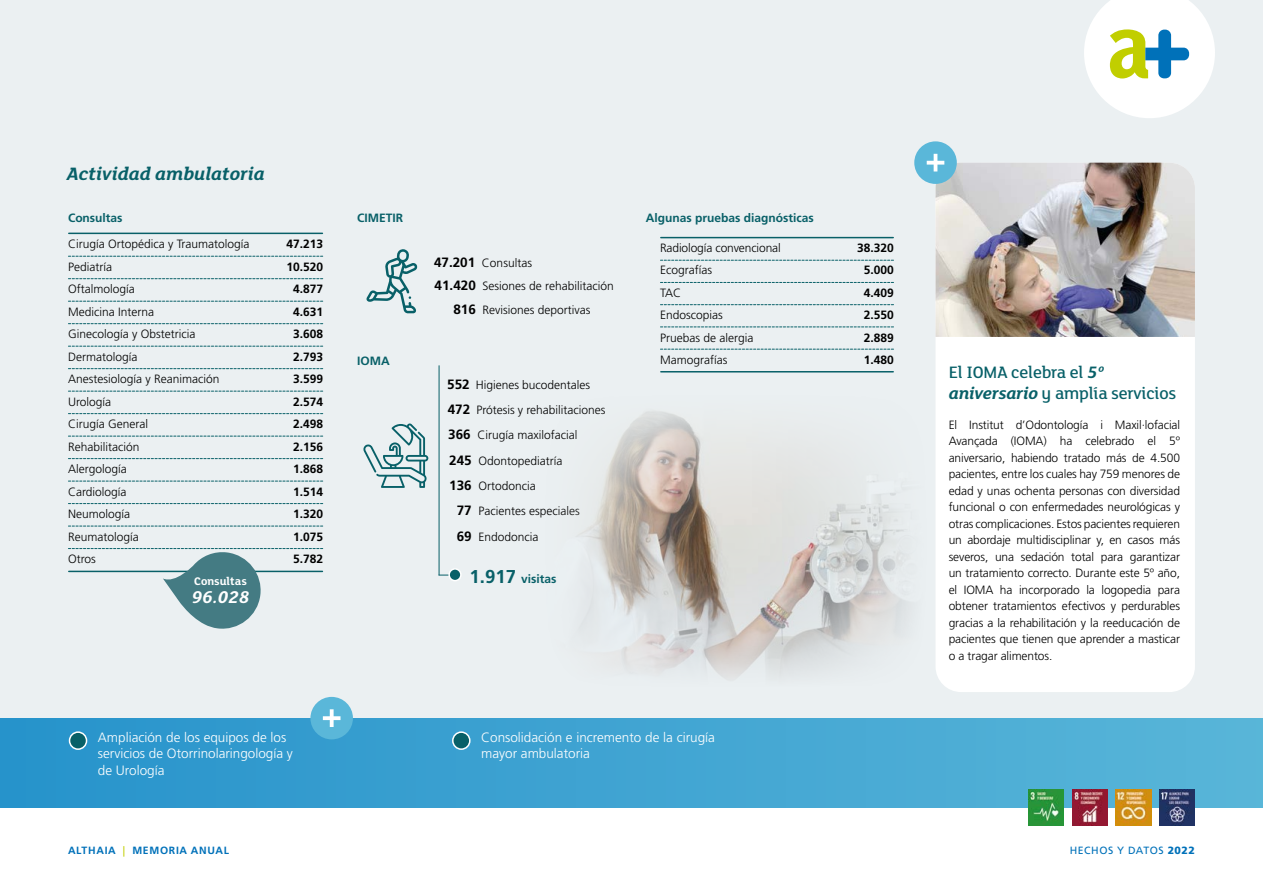
<style>
.page{position:relative;width:1263px;height:893px;background:#fff}
.page>*{position:absolute;margin:0;border:0;box-sizing:border-box;transform-origin:0 0}
.t1{font:italic 700 19.5px "FS Lola";color:#086068}
.t2{font:italic 700 18.6px "FS Lola";color:#fff}
.t3{font:500 18px/21px "FS Lola";letter-spacing:-.01em;color:#086068}
.t4{font:300 13.5px/16.5px "Frutiger LT Std";color:#fff}
.t5{font:300 12px/16.5px "Frutiger LT Std";color:#000;text-align:justify}
.t6{font:700 12px "Frutiger LT Std";color:#000}
.t7{font:700 12px "Frutiger LT Std";color:#086068}
.t8{font:700 12px "FS Lola";color:#fff}
.t9{font:700 10.5px "Frutiger LT Std";letter-spacing:.065em;color:#0071b9}
.t10{font:10.5px "Frutiger LT Std";letter-spacing:.06em;color:#0071b9}
.s1{font-weight:700;font-size:13.5px}
.s2{font-size:18.6px}
.s3{font-weight:700;font-style:italic}
.s4{font-weight:400;color:#c1ce00}
.s5{font-weight:900}
</style>
<div class="page">
<div style="left:0;top:0;width:1263px;height:807px;background:#ebf0f2"></div>
<div style="left:0;top:718px;width:1263px;height:90px;background:linear-gradient(to right,#2793cb,#59b6d9)"></div>
<svg style="left:1084px;top:0;width:131px;height:118px"></svg>
<div style="left:935px;top:163px;width:260px;height:529px;background:#fff;border-radius:26px"></div>
<img style="left:935px;top:163px;width:260px;height:174px">
<svg style="left:68px;top:256px;width:255px;height:1px"></svg>
<hr style="left:69px;top:233px;width:253px;height:1px;background:#086068">
<svg style="left:68px;top:278px;width:255px;height:1px"></svg>
<svg style="left:68px;top:323px;width:255px;height:1px"></svg>
<svg style="left:68px;top:368px;width:255px;height:1px"></svg>
<svg style="left:68px;top:413px;width:255px;height:1px"></svg>
<svg style="left:68px;top:458px;width:255px;height:1px"></svg>
<svg style="left:68px;top:503px;width:255px;height:1px"></svg>
<svg style="left:68px;top:301px;width:255px;height:1px"></svg>
<svg style="left:68px;top:346px;width:255px;height:1px"></svg>
<svg style="left:68px;top:391px;width:255px;height:1px"></svg>
<svg style="left:68px;top:436px;width:255px;height:1px"></svg>
<svg style="left:68px;top:481px;width:255px;height:1px"></svg>
<svg style="left:68px;top:526px;width:255px;height:1px"></svg>
<svg style="left:660px;top:260px;width:233px;height:1px"></svg>
<hr style="left:661px;top:237px;width:232px;height:1px;background:#086068">
<svg style="left:660px;top:282px;width:233px;height:1px"></svg>
<svg style="left:660px;top:327px;width:233px;height:1px"></svg>
<svg style="left:660px;top:304px;width:233px;height:1px"></svg>
<svg style="left:660px;top:349px;width:233px;height:1px"></svg>
<svg style="left:68px;top:548px;width:255px;height:81px"></svg>
<svg style="left:366px;top:249px;width:51px;height:64px"></svg>
<svg style="left:363px;top:423px;width:65px;height:65px"></svg>
<hr style="left:439px;top:366px;width:1px;height:209px;background:#086068">
<img style="left:576px;top:411px;width:333px;height:269px">
<div style="left:449px;top:569px;width:12px;height:12px;background:#086068;border-radius:50%"></div>
<div style="left:448px;top:568px;width:14px;height:13px;border:2px solid #fff;border-radius:50%"></div>
<div style="left:70px;top:732px;width:17px;height:17px;background:#086068;border-radius:50%"></div>
<div style="left:69px;top:731px;width:18px;height:19px;border:2px solid #fff;border-radius:50%"></div>
<div style="left:453px;top:732px;width:17px;height:17px;background:#086068;border-radius:50%"></div>
<div style="left:452px;top:731px;width:18px;height:19px;border:2px solid #fff;border-radius:50%"></div>
<img style="left:1028px;top:790px;width:35px;height:35px">
<img style="left:1072px;top:790px;width:35px;height:35px">
<img style="left:1116px;top:790px;width:35px;height:35px">
<img style="left:1160px;top:790px;width:35px;height:35px">
<hr style="left:661px;top:371px;width:232px;height:1px;background:#086068">
<div style="left:914px;top:141px;width:43px;height:43px;background:#5ab7d9;border-radius:50%"></div>
<svg style="left:927px;top:154px;width:17px;height:17px"></svg>
<div style="left:310px;top:697px;width:43px;height:42px;background:#5ab7d9;border-radius:50%"></div>
<svg style="left:323px;top:709px;width:17px;height:18px"></svg>
<p class="t1" style="left:67px;top:160px;width:199px">Actividad ambulatoria</p>
<p class="t7" style="left:68px;top:210px;width:56px">Consultas</p>
<p class="t5" style="left:68px;top:236px;width:183px">Cirugía Ortopédica y Traumatología</p>
<p class="t6" style="left:286px;top:237px;width:38px">47.213</p>
<p class="t5" style="left:68px;top:259px;width:45px">Pediatría</p>
<p class="t6" style="left:286px;top:260px;width:38px">10.520</p>
<p class="t5" style="left:68px;top:281px;width:68px">Oftalmología</p>
<p class="t6" style="left:293px;top:282px;width:32px">4.877</p>
<p class="t5" style="left:68px;top:304px;width:88px">Medicina Interna</p>
<p class="t6" style="left:293px;top:305px;width:32px">4.631</p>
<p class="t5" style="left:68px;top:326px;width:129px">Ginecología y Obstetricia</p>
<p class="t6" style="left:293px;top:327px;width:32px">3.608</p>
<p class="t5" style="left:68px;top:349px;width:71px">Dermatología</p>
<p class="t6" style="left:293px;top:350px;width:32px">2.793</p>
<p class="t5" style="left:68px;top:371px;width:153px">Anestesiología y Reanimación</p>
<p class="t6" style="left:293px;top:372px;width:32px">3.599</p>
<p class="t5" style="left:68px;top:394px;width:45px">Urología</p>
<p class="t6" style="left:293px;top:395px;width:32px">2.574</p>
<p class="t5" style="left:68px;top:416px;width:82px">Cirugía General</p>
<p class="t6" style="left:293px;top:417px;width:32px">2.498</p>
<p class="t5" style="left:68px;top:439px;width:73px">Rehabilitación</p>
<p class="t6" style="left:293px;top:440px;width:32px">2.156</p>
<p class="t5" style="left:68px;top:461px;width:60px">Alergología</p>
<p class="t6" style="left:293px;top:462px;width:32px">1.868</p>
<p class="t5" style="left:68px;top:484px;width:60px">Cardiología</p>
<p class="t6" style="left:293px;top:485px;width:32px">1.514</p>
<p class="t5" style="left:68px;top:506px;width:64px">Neumología</p>
<p class="t6" style="left:293px;top:507px;width:32px">1.320</p>
<p class="t5" style="left:68px;top:529px;width:72px">Reumatología</p>
<p class="t6" style="left:293px;top:530px;width:32px">1.075</p>
<p class="t5" style="left:68px;top:551px;width:29px">Otros</p>
<p class="t6" style="left:293px;top:552px;width:32px">5.782</p>
<p class="t8" style="left:194px;top:573px;width:54px">Consultas</p>
<p class="t2" style="left:192px;top:584px;width:59px">96.028</p>
<p class="t7" style="left:357px;top:211px;width:48px">CIMETIR</p>
<p class="t7" style="left:646px;top:211px;width:170px">Algunas pruebas diagnósticas</p>
<p class="t7" style="left:357px;top:354px;width:34px">IOMA</p>
<p class="t5" style="left:434px;top:254px;width:99px"><span class="s1">47.201</span> Consultas</p>
<p class="t5" style="left:435px;top:278px;width:181px"><span class="s1">41.420</span> Sesiones de rehabilitación</p>
<p class="t5" style="left:453px;top:302px;width:139px"><span class="s1">816</span> Revisiones deportivas</p>
<p class="t5" style="left:447px;top:376px;width:144px"><span class="s1">552</span> Higienes bucodentales</p>
<p class="t5" style="left:448px;top:402px;width:159px"><span class="s1">472</span> Prótesis y rehabilitaciones</p>
<p class="t5" style="left:448px;top:427px;width:131px"><span class="s1">366</span> Cirugía maxilofacial</p>
<p class="t5" style="left:449px;top:452px;width:115px"><span class="s1">245</span> Odontopediatría</p>
<p class="t5" style="left:449px;top:478px;width:88px"><span class="s1">136</span> Ortodoncia</p>
<p class="t5" style="left:457px;top:503px;width:125px"><span class="s1">77</span> Pacientes especiales</p>
<p class="t5" style="left:457px;top:529px;width:83px"><span class="s1">69</span> Endodoncia</p>
<p class="t7" style="left:470px;top:572px;width:89px"><span class="s2">1.917</span> visitas</p>
<p class="t5" style="left:660px;top:240px;width:122px">Radiología convencional</p>
<p class="t6" style="left:857px;top:241px;width:38px">38.320</p>
<p class="t5" style="left:660px;top:262px;width:53px">Ecografías</p>
<p class="t6" style="left:864px;top:263px;width:32px">5.000</p>
<p class="t5" style="left:660px;top:285px;width:23px">TAC</p>
<p class="t6" style="left:864px;top:286px;width:32px">4.409</p>
<p class="t5" style="left:660px;top:307px;width:64px">Endoscopias</p>
<p class="t6" style="left:864px;top:308px;width:32px">2.550</p>
<p class="t5" style="left:660px;top:330px;width:95px">Pruebas de alergia</p>
<p class="t6" style="left:864px;top:331px;width:32px">2.889</p>
<p class="t5" style="left:660px;top:352px;width:69px">Mamografías</p>
<p class="t6" style="left:864px;top:353px;width:32px">1.480</p>
<p class="t4" style="left:98px;top:729px;width:197px">Ampliación de los equipos de los servicios de Otorrinolaringología y de Urología</p>
<p class="t4" style="left:481px;top:729px;width:235px">Consolidación e incremento de la cirugía mayor ambulatoria</p>
<p class="t3" style="left:949px;top:361px;width:229px">El IOMA celebra el <span class="s3">5º aniversario</span> y amplía servicios</p>
<p class="t5" style="left:949px;top:416px;width:233px">El Institut d’Odontología i Maxil·lofacial Avançada (IOMA) ha celebrado el 5º aniversario, habiendo tratado más de 4.500 pacientes, entre los cuales hay 759 menores de edad y unas ochenta personas con diversidad funcional o con enfermedades neurológicas y otras complicaciones. Estos pacientes requieren un abordaje multidisciplinar y, en casos más severos, una sedación total para garantizar un tratamiento correcto. Durante este 5º año, el IOMA ha incorporado la logopedia para obtener tratamientos efectivos y perdurables gracias a la rehabilitación y la reeducación de pacientes que tienen que aprender a masticar o a tragar alimentos.</p>
<p class="t9" style="left:68px;top:844px;width:162px">ALTHAIA <span class="s4">|</span> MEMORIA ANUAL</p>
<p class="t10" style="left:1070px;top:844px;width:127px">HECHOS Y DATOS <span class="s5">2022</span></p>
</div>
